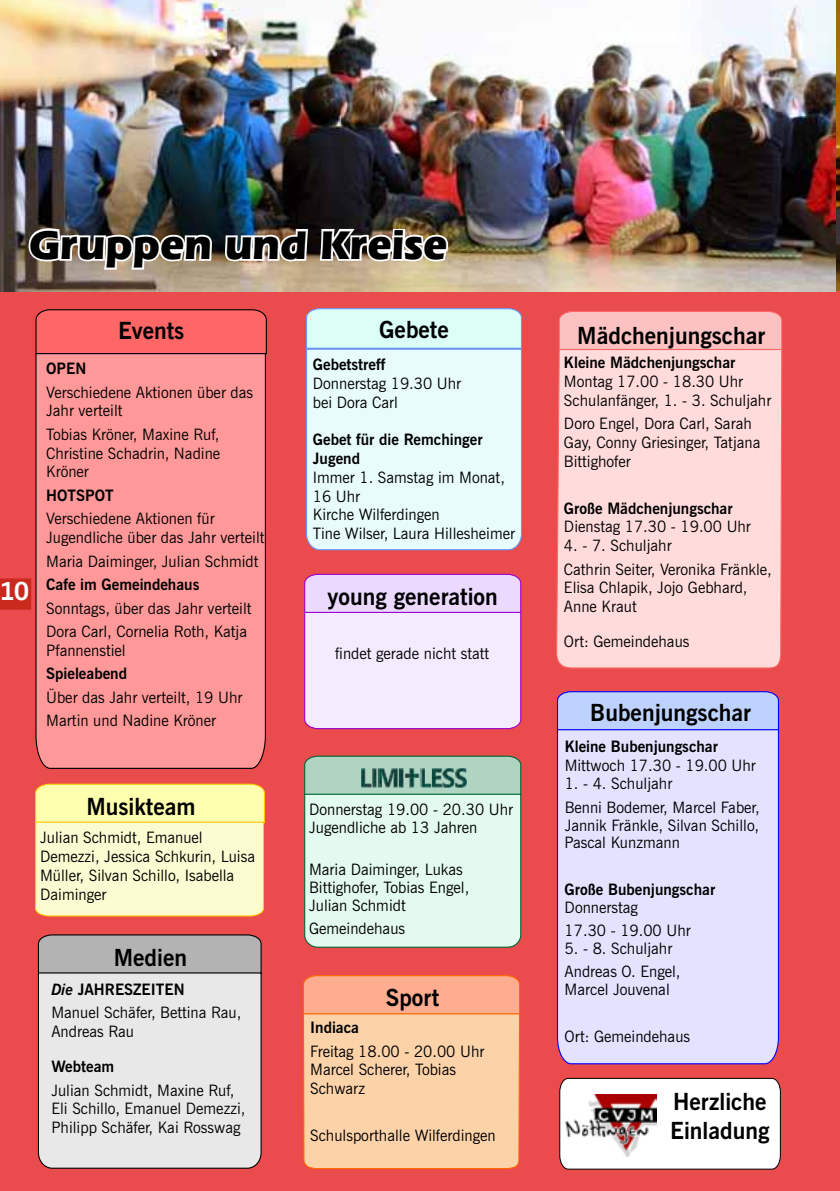
<style>
.page{position:relative;width:840px;height:1191px;background:#fff}
.page>*{position:absolute;margin:0;border:0;box-sizing:border-box;transform-origin:0 0}
.t1{font:700 42px "Eras IT Cby BT";color:#000}
.t2{font:700 24px "News Gothic";color:#fff}
.t3{font:700 23.6px/28.2px "News Gothic BT";color:#000}
.t4{font:700 22px "News Gothic";color:#fff}
.t5{font:15.6px/18.8px "News Gothic BT";color:#000}
.t6{font:700 15.6px/18.8px "News Gothic BT";color:#000}
.s1{font-weight:700;font-style:italic}
.s2{font-weight:700}
</style>
<div class="page">
<div style="left:0;top:0;width:839px;height:1191px;background:#ea4b4c"></div>
<svg style="left:35px;top:783px;width:230px;height:134px;background:#fcf8c0"></svg>
<div style="left:559px;top:311px;width:223px;height:37px;background:#fcc2c2"></div>
<div style="left:556px;top:348px;width:226px;height:321px;background:#ffdbdb"></div>
<svg style="left:304px;top:755px;width:217px;height:193px;background:#d5eee0"></svg>
<div style="left:306px;top:433px;width:216px;height:118px;background:#e8fcfc"></div>
<svg style="left:557px;top:691px;width:222px;height:37px;background:#b6c8fa"></svg>
<div style="left:556px;top:728px;width:223px;height:336px;background:#e3e3ff"></div>
<img style="left:361px;top:769px;width:105px;height:18px">
<svg style="left:303px;top:975px;width:217px;height:194px;background:#fcc79f"></svg>
<div style="left:559px;top:1078px;width:221px;height:91px;background:#fff"></div>
<svg style="left:304px;top:573px;width:217px;height:156px;background:#f0defb"></svg>
<img style="left:565px;top:1094px;width:91px;height:62px">
<svg style="left:37px;top:934px;width:225px;height:38px;background:#ada9a9"></svg>
<div style="left:37px;top:972px;width:225px;height:197px;background:#e8e8e8"></div>
<div style="left:35px;top:433px;width:231px;height:336px;background:#f99"></div>
<img style="left:0;top:0;width:834px;height:291px">
<svg style="left:0;top:578px;width:31px;height:31px"></svg>
<svg style="left:27px;top:225px;width:495px;height:208px;background:#d6a29c"></svg>
<h1 class="t1" style="left:29px;top:219px;width:419px">Gruppen und Kreise</h1>
<h3 class="t4" style="left:4px;top:576px;width:29px">10</h3>
<h2 class="t2" style="left:-1px;top:577px;width:31px">10</h2>
<h3 class="t3" style="left:118px;top:317px;width:68px">Events</h3>
<p class="t6" style="left:46px;top:359px;width:42px">OPEN</p>
<p class="t5" style="left:46px;top:382px;width:208px">Verschiedene Aktionen über das<br>Jahr verteilt</p>
<p class="t5" style="left:46px;top:425px;width:175px;text-align:justify">Tobias Kröner, Maxine Ruf, Christine Schadrin, Nadine Kröner</p>
<p class="t6" style="left:46px;top:486px;width:69px">HOTSPOT</p>
<p class="t5" style="left:46px;top:509px;width:220px">Verschiedene Aktionen für<br>Jugendliche über das Jahr verteilt</p>
<p class="t5" style="left:46px;top:551px;width:214px">Maria Daiminger, Julian Schmidt</p>
<p class="t6" style="left:46px;top:575px;width:155px">Cafe im Gemeindehaus</p>
<p class="t5" style="left:46px;top:596px;width:207px;line-height:23.4px">Sonntags, über das Jahr verteilt<br>Dora Carl, Cornelia Roth, Katja</p>
<p class="t5" style="left:46px;top:641px;width:81px">Pfannenstiel</p>
<p class="t6" style="left:46px;top:664px;width:82px">Spieleabend</p>
<p class="t5" style="left:46px;top:685px;width:197px;line-height:23.4px">Über das Jahr verteilt, 19 Uhr<br>Martin und Nadine Kröner</p>
<h3 class="t3" style="left:86px;top:792px;width:111px">Musikteam</h3>
<p class="t5" style="left:40px;top:828px;width:216px">Julian Schmidt, Emanuel<br>Demezzi, Jessica Schkurin, Luisa<br>Müller, Silvan Schillo, Isabella<br>Daiminger</p>
<h3 class="t3" style="left:114px;top:943px;width:75px">Medien</h3>
<p class="t5" style="left:51px;top:977px;width:191px;line-height:23.4px"><span class="s1">Die</span> <span class="s2">JAHRESZEITEN<br></span>Manuel Schäfer, Bettina Rau,</p>
<p class="t5" style="left:51px;top:1021px;width:84px">Andreas Rau</p>
<p class="t6" style="left:51px;top:1057px;width:64px">Webteam</p>
<p class="t5" style="left:51px;top:1080px;width:195px">Julian Schmidt, Maxine Ruf,<br>Eli Schillo, Emanuel Demezzi,<br>Philipp Schäfer, Kai Rosswag</p>
<h3 class="t3" style="left:379px;top:315px;width:71px">Gebete</h3>
<h3 class="t3" style="left:577px;top:321px;width:189px">Mädchenjungschar</h3>
<p class="t6" style="left:563px;top:353px;width:173px">Kleine Mädchenjungschar</p>
<p class="t5" style="left:563px;top:372px;width:209px">Montag 17.00 - 18.30 Uhr<br>Schulanfänger, 1. - 3. Schuljahr</p>
<p class="t5" style="left:563px;top:414px;width:198px">Doro Engel, Dora Carl, Sarah<br>Gay, Conny Griesinger, Tatjana<br>Bittighofer</p>
<p class="t6" style="left:563px;top:498px;width:170px">Große Mädchenjungschar</p>
<p class="t5" style="left:563px;top:517px;width:188px">Dienstag 17.30 - 19.00 Uhr</p>
<p class="t5" style="left:563px;top:534px;width:209px;line-height:23.4px">4. - 7. Schuljahr<br>Cathrin Seiter, Veronika Fränkle,</p>
<p class="t5" style="left:563px;top:578px;width:185px">Elisa Chlapik, Jojo Gebhard,<br>Anne Kraut</p>
<p class="t5" style="left:563px;top:632px;width:127px">Ort: Gemeindehaus</p>
<p class="t6" style="left:313px;top:355px;width:74px">Gebetstreff</p>
<p class="t5" style="left:313px;top:374px;width:150px">Donnerstag 19.30 Uhr bei Dora Carl</p>
<p class="t6" style="left:313px;top:430px;width:171px">Gebet für die Remchinger<br>Jugend</p>
<p class="t5" style="left:313px;top:468px;width:203px">Immer 1. Samstag im Monat,<br>16 Uhr<br>Kirche Wilferdingen<br>Tine Wilser, Laura Hillesheimer</p>
<h3 class="t3" style="left:327px;top:582px;width:172px">young generation</h3>
<p class="t5" style="left:335px;top:644px;width:156px">findet gerade nicht statt</p>
<p class="t5" style="left:309px;top:799px;width:205px">Donnerstag 19.00 - 20.30 Uhr<br>Jugendliche ab 13 Jahren</p>
<p class="t5" style="left:309px;top:860px;width:162px;line-height:17.6px">Maria Daiminger, Lukas<br>Bittighofer, Tobias Engel,<br>Julian Schmidt</p>
<p class="t5" style="left:309px;top:919px;width:98px">Gemeindehaus</p>
<h3 class="t3" style="left:385px;top:983px;width:55px">Sport</h3>
<p class="t6" style="left:310px;top:1018px;width:50px">Indiaca</p>
<p class="t5" style="left:310px;top:1041px;width:175px">Freitag 18.00 - 20.00 Uhr<br>Marcel Scherer, Tobias<br>Schwarz</p>
<p class="t5" style="left:310px;top:1126px;width:187px">Schulsporthalle Wilferdingen</p>
<h3 class="t3" style="left:590px;top:698px;width:162px">Bubenjungschar</h3>
<p class="t6" style="left:564px;top:737px;width:155px">Kleine Bubenjungschar</p>
<p class="t5" style="left:564px;top:755px;width:192px">Mittwoch 17.30 - 19.00 Uhr</p>
<p class="t5" style="left:564px;top:772px;width:196px;line-height:23.4px">1. - 4. Schuljahr<br>Benni Bodemer, Marcel Faber,</p>
<p class="t5" style="left:564px;top:816px;width:196px;line-height:17.6px">Jannik Fränkle, Silvan Schillo,<br>Pascal Kunzmann</p>
<p class="t6" style="left:564px;top:880px;width:152px">Große Bubenjungschar</p>
<p class="t5" style="left:564px;top:895px;width:127px;line-height:23.4px">Donnerstag<br>17.30 - 19.00 Uhr</p>
<p class="t5" style="left:564px;top:936px;width:117px;line-height:23.4px">5. - 8. Schuljahr<br>Andreas O. Engel,</p>
<p class="t5" style="left:564px;top:980px;width:107px">Marcel Jouvenal</p>
<p class="t5" style="left:564px;top:1027px;width:127px">Ort: Gemeindehaus</p>
<h3 class="t3" style="left:669px;top:1087px;width:101px">Herzliche<br>Einladung</h3>
</div>
